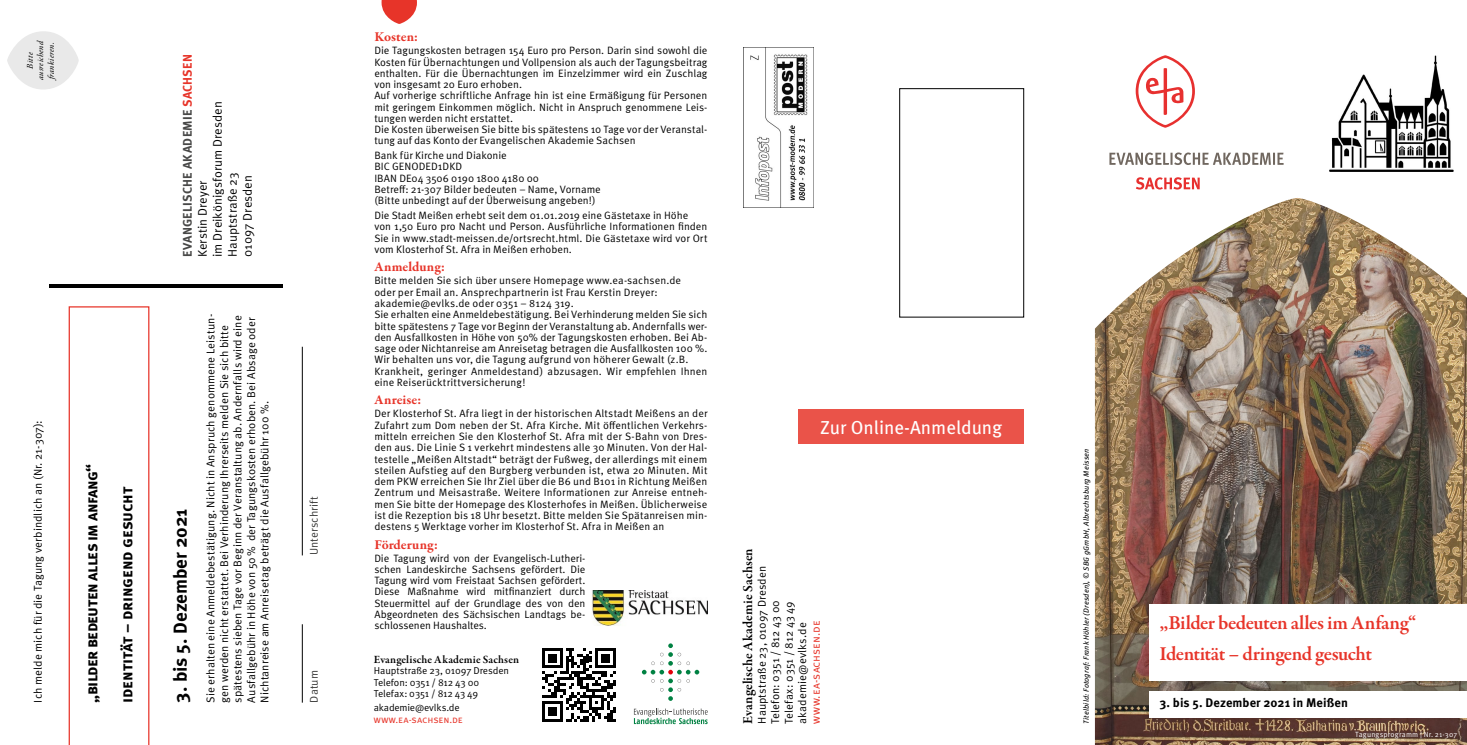
<style>
.page{position:relative;width:1467px;height:745px;background:#fff}
.page>*{position:absolute;margin:0;border:0;box-sizing:border-box;transform-origin:0 0}
.t1{font:600 20px/30.9px "Garamond Premr Pro";letter-spacing:-.025em;color:#e73429}
.t2{font:700 18.75px "Meta OT";letter-spacing:-.01em;color:#000}
.t3{font:18.75px "Meta OT";color:#fff}
.t4{font:700 16.25px/35px "Meta OT";letter-spacing:-.03em;color:#000}
.t5{font:700 13.75px "Garamond Premr Pro";color:#e73429}
.t6{font:600 13.75px "Garamond Premr Pro";letter-spacing:.005em;color:#000}
.t7{font:12.5px/15px "Meta OT";letter-spacing:.005em;color:#000}
.t8{font:700 12.5px "Meta OT";color:#000}
.t9{font:11.25px/13.5px "Meta OT";letter-spacing:.005em;color:#000}
.t10{font:600 11.25px "Garamond Premr Pro";letter-spacing:.01em;color:#000}
.t11{font:11.25px "Meta OT";letter-spacing:.005em;color:#3a3a39}
.t12{font:11.25px "Meta OT";letter-spacing:.01em;color:#e73429}
.t13{font:10.62px/11.2px "Meta OT";letter-spacing:.005em;color:#000}
.t14{font:10px/11.2px "Meta OT";letter-spacing:-.01em;color:#000}
.t15{font:10px "Meta OT";letter-spacing:-.005em;color:#e73429}
.t16{font:italic 8.75px/10.5px "Garamond Premr Pro";letter-spacing:.02em;color:#000;text-align:center}
.t17{font:italic 7.5px "Meta OT";letter-spacing:.015em;color:#000}
.t18{font:7.5px "Meta OT";letter-spacing:.025em;color:#fff}
.s1{font-weight:700;color:#484847}
.s2{font-weight:700;color:#e73429}
</style>
<div class="page">
<img style="left:1095px;top:198px;width:372px;height:546px">
<div style="left:1150px;top:603px;width:317px;height:77px;background:#fff"></div>
<div style="left:1150px;top:690px;width:317px;height:26px;background:#fff"></div>
<svg style="left:1109px;top:152px;width:175px;height:13px"></svg>
<svg style="left:1135px;top:55px;width:60px;height:73px"></svg>
<svg style="left:1136px;top:177px;width:64px;height:12px"></svg>
<svg style="left:634px;top:708px;width:74px;height:15px"></svg>
<svg style="left:642px;top:643px;width:57px;height:57px"></svg>
<svg style="left:382px;top:0;width:35px;height:24px"></svg>
<svg style="left:49px;top:284px;width:234px;height:3px"></svg>
<div style="left:7px;top:31px;width:72px;height:58px;background:#e9e9e9;border-radius:50%"></div>
<hr style="left:302px;top:624px;width:1px;height:78px;background:#000">
<hr style="left:302px;top:346px;width:1px;height:209px;background:#000">
<svg style="left:69px;top:306px;width:80px;height:438px"></svg>
<div style="left:899px;top:88px;width:125px;height:229px;border:1px solid #000"></div>
<img style="left:743px;top:48px;width:71px;height:159px">
<svg style="left:542px;top:648px;width:74px;height:73px"></svg>
<div style="left:798px;top:409px;width:226px;height:34px;background:#ea5349"></div>
<img style="left:592px;top:590px;width:116px;height:36px">
<img style="left:1330px;top:55px;width:123px;height:117px">
<p class="t16" style="left:25px;top:80px;width:41px;rotate:-90deg">Bitte ausreichend frankieren.</p>
<p class="t9" style="left:31px;top:702px;width:284px;rotate:-90deg">Ich melde mich für die Tagung verbindlich an (Nr. 21-307):</p>
<h3 class="t4" style="left:75px;top:702px;width:240px;rotate:-90deg">„Bilder bedeuten alles im Anfang“<br>I dentität – dringend gesucht</h3>
<p class="t7" style="left:180px;top:257px;width:204px;rotate:-90deg"><span class="s1">EVANGELISCHE AKADEMIE</span> <span class="s2">SACHSEN<br></span>Kerstin Dreyer<br>im Dreikönigsforum Dresden<br>Hauptstraße 23<br>01097 Dresden</p>
<h2 class="t2" style="left:169px;top:702px;width:195px;rotate:-90deg">3. bis 5. Dezember 2021</h2>
<p class="t9" style="left:204px;top:702px;width:390px;rotate:-90deg">Sie erhalten eine Anmeldebestätigung. Nicht in Anspruch genommene Leistun&shy;gen werden nicht erstattet. Bei Verhinderung Ihrerseits melden Sie sich bitte spätestens sieben Tage vor Beginn der Veranstaltung ab. Andernfalls wird eine Ausfallgebühr in Höhe von 50% der Tagungskosten erhoben. Bei Absage oder Nichtanreise am Anreisetag beträgt die Ausfallgebühr 100 %.</p>
<p class="t11" style="left:307px;top:555px;width:61px;rotate:-90deg">Unterschrift</p>
<p class="t11" style="left:307px;top:702px;width:34px;rotate:-90deg">Datum</p>
<p class="t5" style="left:374px;top:28px;width:46px">Kosten:</p>
<p class="t13" style="left:374px;top:45px;width:335px">Die Tagungskosten betragen 154 Euro pro Person. Darin sind sowohl die Kosten für Übernachtungen und Vollpension als auch der Tagungsbeitrag enthalten. Für die Übernachtungen im Einzelzimmer wird ein Zuschlag von insgesamt 20 Euro erhoben.<br>Auf vorherige schriftliche Anfrage hin ist eine Ermäßigung für Personen mit geringem Einkommen möglich. Nicht in Anspruch genommene Leis&shy;tungen werden nicht erstattet.<br>Die Kosten überweisen Sie bitte bis spätestens 10 Tage vor der Veranstal&shy;tung auf das Konto der Evangelischen Akademie Sachsen</p>
<p class="t13" style="left:374px;top:150px;width:228px">Bank für Kirche und Diakonie<br>BIC GENODED1DKD<br>IBAN DE04 3506 0190 1800 4180 00<br>Betreff: 21-307 Bilder bedeuten – Name, Vorname (Bitte unbedingt auf der Überweisung angeben!)</p>
<p class="t13" style="left:374px;top:210px;width:335px">Die Stadt Meißen erhebt seit dem 01.01.2019 eine Gästetaxe in Höhe von 1,50 Euro pro Nacht und Person. Ausführliche Informationen finden Sie in www.stadt-meissen.de/ortsrecht.html. Die Gästetaxe wird vor Ort vom Klosterhof St. Afra in Meißen erhoben.</p>
<p class="t5" style="left:374px;top:258px;width:73px">Anmeldung:</p>
<p class="t13" style="left:374px;top:275px;width:335px">Bitte melden Sie sich über unsere Homepage www.ea-sachsen.de<br>oder per Email an. Ansprechpartnerin ist Frau Kerstin Dreyer: akademie@evlks.de oder 0351 – 8124 319.<br>Sie erhalten eine Anmeldebestätigung. Bei Verhinderung melden Sie sich bitte spätestens 7 Tage vor Beginn der Veranstaltung ab. Andernfalls wer&shy;den Ausfallkosten in Höhe von 50% der Tagungskosten erhoben. Bei Ab&shy;sage oder Nichtanreise am Anreisetag betragen die Ausfallkosten 100 %.<br>Wir behalten uns vor, die Tagung aufgrund von höherer Gewalt (z.B.<br>Krankheit, geringer Anmeldestand) abzusagen. Wir empfehlen Ihnen eine Reiserücktrittversicherung!</p>
<p class="t5" style="left:374px;top:391px;width:49px">Anreise:</p>
<p class="t13" style="left:374px;top:408px;width:335px;text-align:justify">Der Klosterhof St. Afra liegt in der historischen Altstadt Meißens an der Zufahrt zum Dom neben der St. Afra Kirche. Mit öffentlichen Verkehrs&shy;mitteln erreichen Sie den Klosterhof St. Afra mit der S-Bahn von Dres&shy;den aus. Die Linie S 1 verkehrt mindestens alle 30 Minuten. Von der Hal&shy;testelle „Meißen Altstadt“ beträgt der Fußweg, der allerdings mit einem steilen Aufstieg auf den Burgberg verbunden ist, etwa 20 Minuten. Mit dem PKW erreichen Sie Ihr Ziel über die B6 und B101 in Richtung Meißen Zentrum und Meisastraße. Weitere Informationen zur Anreise entneh&shy;men Sie bitte der Homepage des Klosterhofes in Meißen. Üblicherweise ist die Rezeption bis 18 Uhr besetzt. Bitte melden Sie Spätanreisen min&shy;destens 5 Werktage vorher im Klosterhof St. Afra in Meißen an</p>
<p class="t5" style="left:374px;top:535px;width:65px">Förderung:</p>
<p class="t13" style="left:374px;top:552px;width:213px;text-align:justify">Die Tagung wird von der Evangelisch-Lutheri&shy;schen Landeskirche Sachsens gefördert. Die Tagung wird vom Freistaat Sachsen gefördert.<br>Diese Maßnahme wird mitfinanziert durch Steuermittel auf der Grundlage des von den Abgeordneten des Sächsischen Landtags be&shy;schlossenen Haushaltes.</p>
<p class="t10" style="left:374px;top:652px;width:147px">Evangelische Akademie Sachsen</p>
<p class="t14" style="left:374px;top:665px;width:137px">Hauptstraße 23, 01097 Dresden<br>Telefon: 0351 / 812 43 00<br>Telefax: 0351 / 812 43 49</p>
<p class="t14" style="left:374px;top:701px;width:87px">akademie@evlks.de</p>
<p class="t15" style="left:374px;top:713px;width:90px">www.ea-sachsen.de</p>
<h2 class="t3" style="left:820px;top:415px;width:184px">Zur Online-Anmeldung</h2>
<p class="t6" style="left:740px;top:723px;width:177px;rotate:-90deg">Evangelische Akademie Sachsen</p>
<p class="t9" style="left:755px;top:723px;width:159px;rotate:-90deg">Hauptstraße 23, 01097 Dresden<br>Telefon: 0351 / 812 43 00<br>Telefax: 0351 / 812 43 49 akademie@evlks.de</p>
<p class="t12" style="left:809px;top:723px;width:104px;rotate:-90deg">www.ea-sachsen.de</p>
<p class="t17" style="left:1081px;top:723px;width:276px;rotate:-90deg">Titelbild: Fotograf: Frank Höhler (Dresden), © SBG gGmbH, Albrechtsburg Meissen</p>
<h1 class="t1" style="left:1159px;top:607px;width:258px">„Bilder bedeuten alles im Anfang“<br>Identität – dringend gesucht</h1>
<p class="t8" style="left:1159px;top:694px;width:190px">3. bis 5. Dezember 2021 in Meißen</p>
<p class="t18" style="left:1355px;top:729px;width:104px">Tagungsprogramm | Nr. 21-307</p>
</div>
